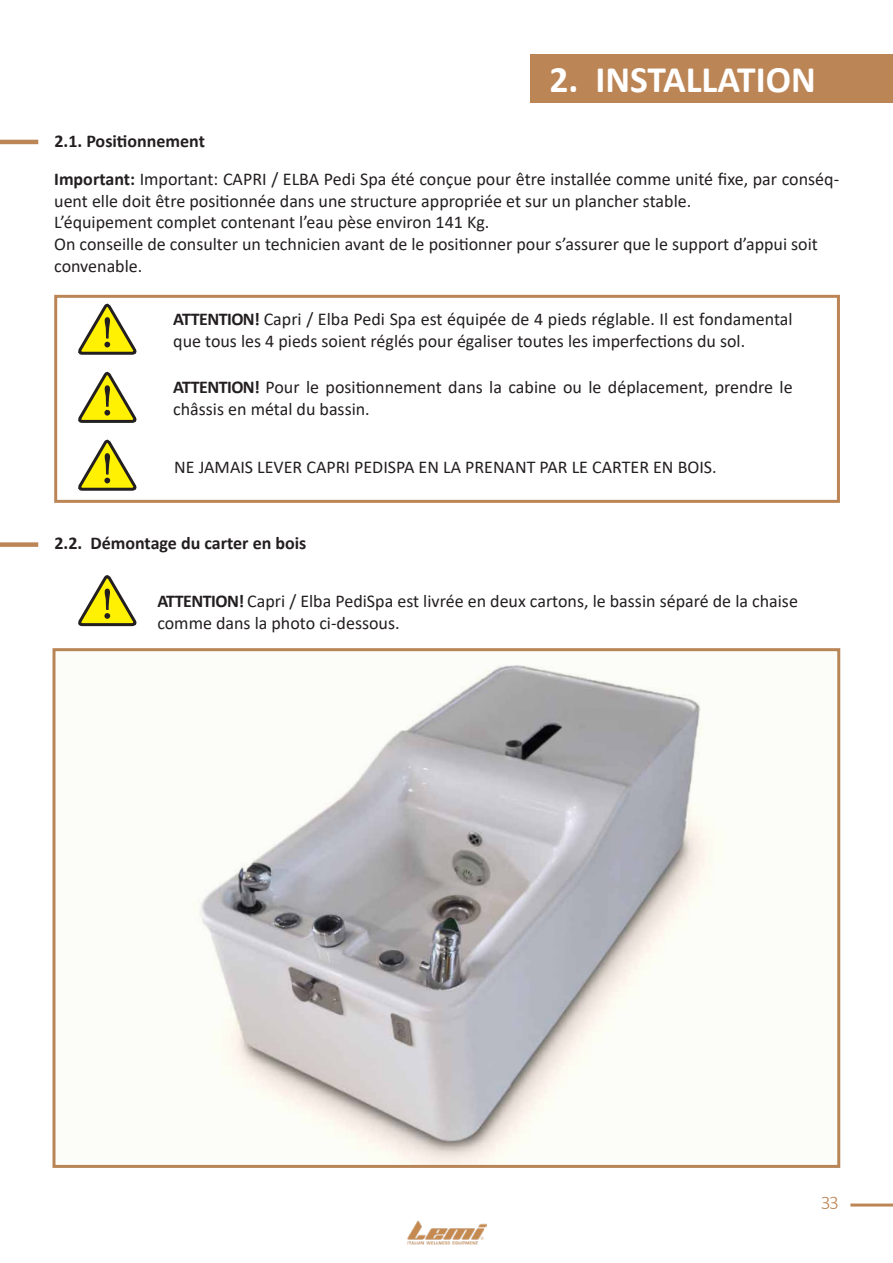
<style>
.page{position:relative;width:893px;height:1263px;background:#fff}
.page>*{position:absolute;margin:0;border:0;box-sizing:border-box;transform-origin:0 0}
.t1{font:700 37.5px "Calibri";color:#fff}
.t2{font:300 19.5px "Calibri";color:#bc8555}
.TestoDescrittivo{font:18px/21.6px "Calibri";color:#231f20}
.t3{font:700 18px "Calibri";color:#231f20}
.s1{font-weight:700}
</style>
<div class="page">
<img style="left:407px;top:1220px;width:80px;height:24px">
<hr style="left:850px;top:1203px;width:43px;height:3px;background:#bc8555">
<div style="left:530px;top:54px;width:363px;height:49px;background:#bc8555"></div>
<div style="left:54px;top:295px;width:786px;height:208px;border:3px solid #bc8555"></div>
<hr style="left:0;top:140px;width:38px;height:4px;background:#bc8555">
<svg style="left:78px;top:303px;width:58px;height:52px"></svg>
<svg style="left:78px;top:371px;width:58px;height:52px"></svg>
<svg style="left:78px;top:439px;width:58px;height:52px"></svg>
<svg style="left:78px;top:575px;width:58px;height:52px"></svg>
<div style="left:0;top:542px;width:38px;height:5px;background:#bc8555"></div>
<img style="left:192px;top:665px;width:533px;height:499px">
<div style="left:52px;top:648px;width:788px;height:520px;border:3px solid #b88557"></div>
<p class="t3" style="left:54px;top:128px;width:152px">2.1. Positionnement</p>
<p class="t1" style="left:549px;top:53px;width:268px">2. INSTALLATION</p>
<p class="TestoDescrittivo" style="left:54px;top:168px;width:786px"><span class="s1">Important:</span> Important: CAPRI / ELBA Pedi Spa été conçue pour être installée comme unité fixe, par conséq&shy;uent elle doit être positionnée dans une structure appropriée et sur un plancher stable.</p>
<p class="TestoDescrittivo" style="left:54px;top:211px;width:437px">L’équipement complet contenant l’eau pèse environ 141 Kg.</p>
<p class="TestoDescrittivo" style="left:54px;top:233px;width:765px">On conseille de consulter un technicien avant de le positionner pour s’assurer que le support d’appui soit convenable.</p>
<p class="TestoDescrittivo" style="left:173px;top:308px;width:621px"><span class="s1">ATTENTION!</span> Capri / Elba Pedi Spa est équipée de 4 pieds réglable. Il est fondamental que tous les 4 pieds soient réglés pour égaliser toutes les imperfections du sol.</p>
<p class="TestoDescrittivo" style="left:173px;top:376px;width:621px"><span class="s1">ATTENTION!</span> Pour le positionnement dans la cabine ou le déplacement, prendre le châssis en métal du bassin.</p>
<p class="TestoDescrittivo" style="left:174px;top:455px;width:544px">NE JAMAIS LEVER CAPRI PEDISPA EN LA PRENANT PAR LE CARTER EN BOIS.</p>
<p class="t3" style="left:54px;top:531px;width:254px">2.2. Démontage du carter en bois</p>
<p class="TestoDescrittivo" style="left:157px;top:590px;width:642px"><span class="s1">ATTENTION!</span> Capri / Elba PediSpa est livrée en deux cartons, le bassin séparé de la chaise comme dans la photo ci-dessous.</p>
<p class="t2" style="left:821px;top:1190px;width:20px">33</p>
</div>
